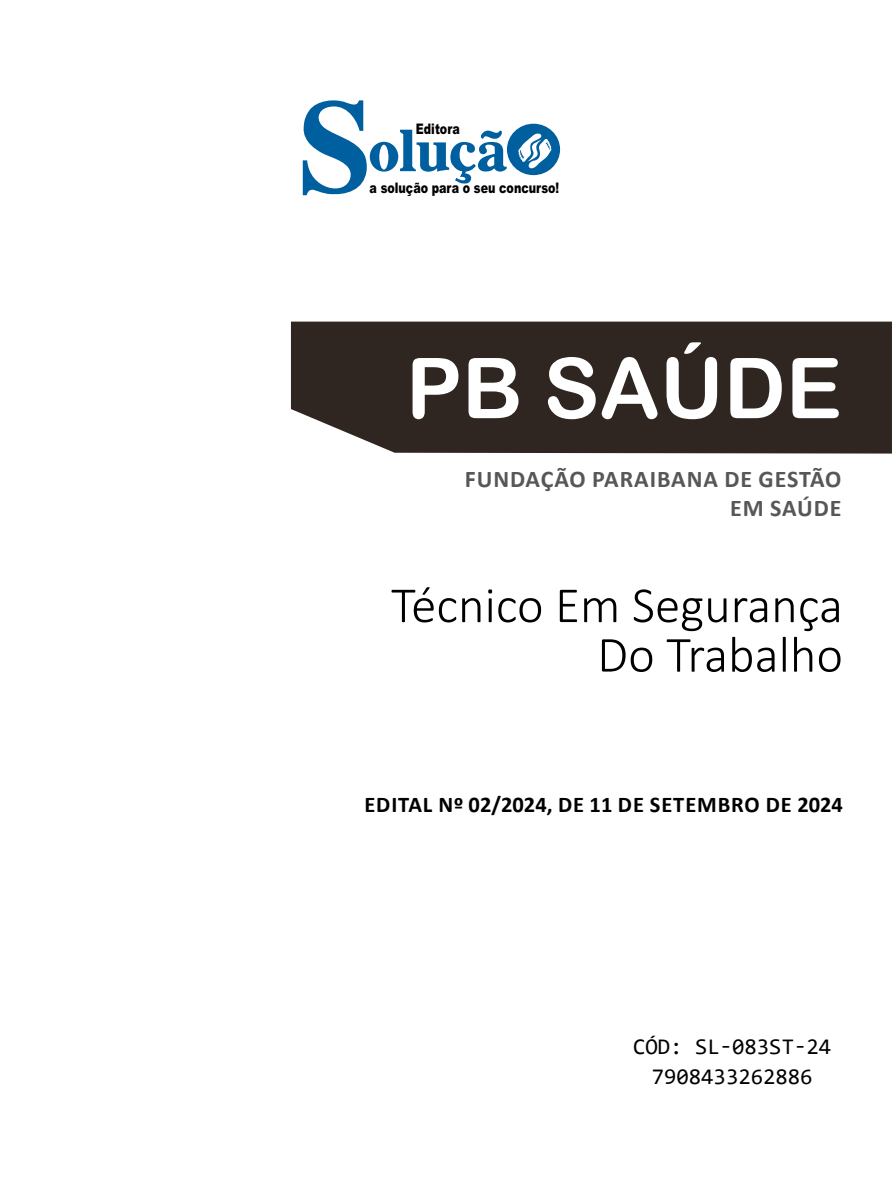
<style>
.page{position:relative;width:893px;height:1191px;background:#fff}
.page>*{position:absolute;margin:0;border:0;box-sizing:border-box;transform-origin:0 0}
.TÍTULO{font:84px "Arial Rounded MT Bold";color:#fff}
.CARGO{font:300 51px "Calibri";color:#000}
.SUBTÍTULO{font:700 24px "Calibri";letter-spacing:.04em;color:#575756}
.EDITAL{font:700 22.5px "Calibri";letter-spacing:.04em;color:#000}
.SKU_CÓD{font:22.5px "Consolas";color:#000}
.t1{font:900 14.55px "Arial";color:#000;scale:.76 1}
</style>
<div class="page">
<div style="left:291px;top:321px;width:601px;height:132px;background:#2f2621"></div>
<svg style="left:303px;top:100px;width:257px;height:96px"></svg>
<p class="t1" style="left:416px;top:118px;width:59px">Editora</p>
<p class="t1" style="left:370px;top:178px;width:251px">a solução para o seu concurso!</p>
<p class="TÍTULO" style="left:406px;top:339px;width:437px">PB SAÚDE</p>
<p class="SUBTÍTULO" style="left:465px;top:462px;width:378px">FUNDAÇÃO PARAIBANA DE GESTÃO</p>
<p class="SUBTÍTULO" style="left:730px;top:491px;width:113px">EM SAÚDE</p>
<p class="CARGO" style="left:391px;top:573px;width:453px">Técnico Em Segurança</p>
<p class="CARGO" style="left:597px;top:623px;width:247px">Do Trabalho</p>
<p class="EDITAL" style="left:364px;top:789px;width:480px">EDITAL Nº 02/2024, DE 11 DE SETEMBRO DE 2024</p>
<p class="SKU_CÓD" style="left:633px;top:1030px;width:199px">CÓD: SL-083ST-24</p>
<p class="SKU_CÓD" style="left:652px;top:1060px;width:162px">7908433262886</p>
</div>
